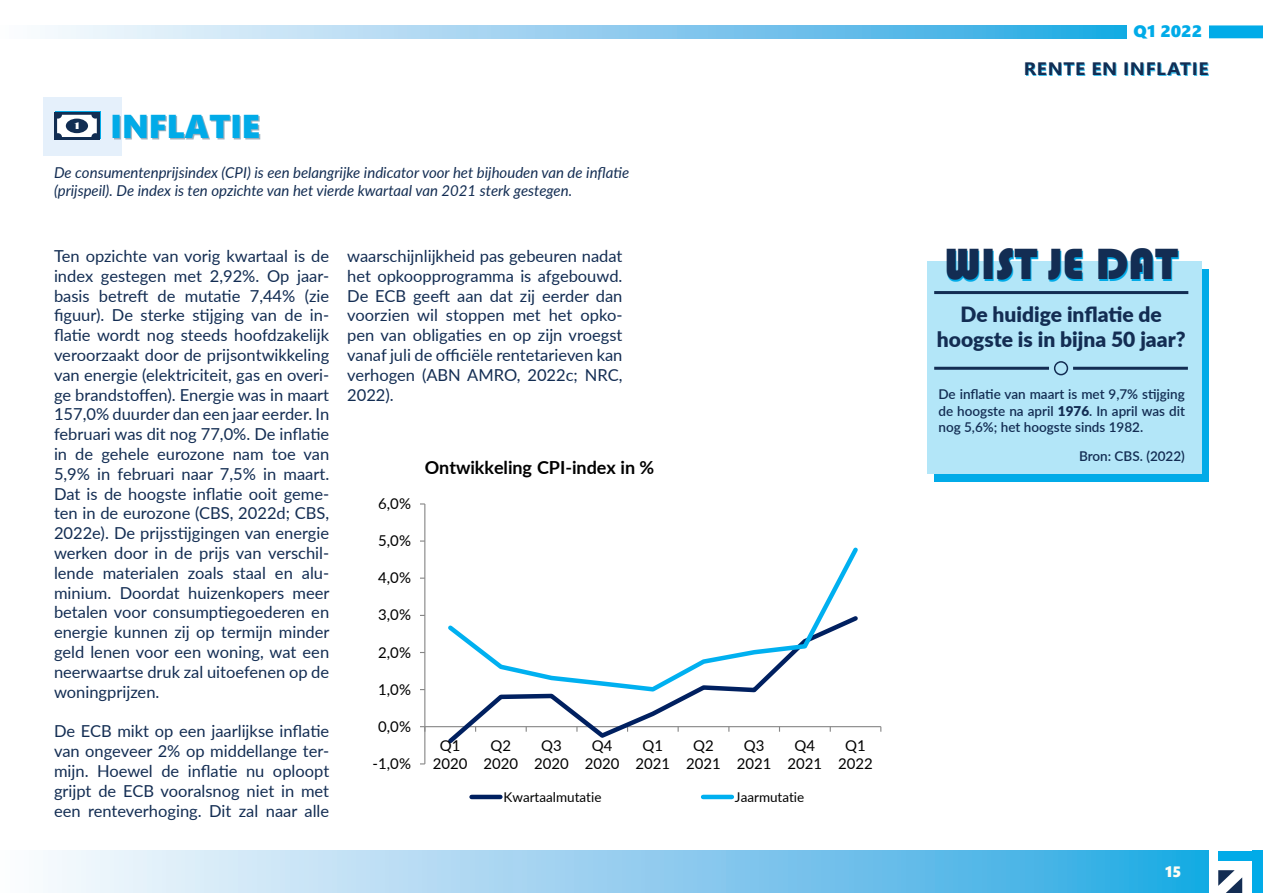
<style>
.page{position:relative;width:1263px;height:893px;background:#fff}
.page>*{position:absolute;margin:0;border:0;box-sizing:border-box;transform-origin:0 0}
.t1{font:45px "Bauhaus 93";color:#01abe8}
.t2{font:33px "Segoe UI Black";color:#01abe8}
.t3{font:900 21px/25.2px "Lato";color:#132d53;text-align:center}
.t4{font:700 18px "Lato";letter-spacing:-.005em;color:#000}
.Alineastijl_5{font:700 18px "Segoe UI";letter-spacing:.035em;color:#132d53;scale:1.06 1}
.t5{font:16.5px/19.8px "Lato";color:#132d53;text-align:justify}
.t6{font:16.5px "Segoe UI Black";color:#01abe8;scale:1.06 1}
.t7{font:italic 15px/18px "Lato";color:#132d53}
.t8{font:15px/18px "Lato";letter-spacing:.005em;color:#000;text-align:center}
.t9{font:15px "Segoe UI Black";color:#fffdf4}
.t10{font:600 13.5px/16.2px "Lato";color:#132d53;text-align:justify}
.t11{font:13.5px "Lato";color:#000}
.t12{font:9.75px "Broadway";color:#fff}
.s1{font-weight:900}
</style>
<div class="page">
<hr style="left:424px;top:504px;width:1px;height:260px;background:#868686">
<hr style="left:425px;top:726px;width:456px;height:1px;background:#868686">
<svg style="left:444px;top:694px;width:417px;height:50px"></svg>
<svg style="left:448px;top:547px;width:410px;height:147px"></svg>
<hr style="left:472px;top:795px;width:28px;height:4px;background:#002060">
<hr style="left:703px;top:795px;width:29px;height:4px;background:#00b0f0">
<div style="left:43px;top:97px;width:79px;height:58px;background:#e5f0fb"></div>
<svg style="left:48px;top:850px;width:1161px;height:43px;background:#91ceef"></svg>
<svg style="left:45px;top:25px;width:1082px;height:13px;background:#90ceef"></svg>
<div style="left:1218px;top:850px;width:45px;height:10px;background:#01abe8"></div>
<div style="left:1252px;top:850px;width:11px;height:43px;background:#01abe8"></div>
<svg style="left:1218px;top:870px;width:24px;height:23px"></svg>
<div style="left:1209px;top:25px;width:54px;height:13px;background:#01abe8;border:2px solid #01abe8"></div>
<div style="left:1026px;top:63px;width:183px;height:13px;background:#01abe8;opacity:.75"></div>
<svg style="left:55px;top:111px;width:45px;height:28px"></svg>
<div style="left:114px;top:116px;width:147px;height:23px;background:#7f96a7;opacity:.75"></div>
<svg style="left:54px;top:112px;width:45px;height:28px"></svg>
<div style="left:57px;top:115px;width:40px;height:22px;background:#fff;border-radius:4px"></div>
<div style="left:66px;top:119px;width:22px;height:14px;background:#112d52;border-radius:50%"></div>
<svg style="left:56px;top:112px;width:7px;height:7px"></svg>
<svg style="left:56px;top:132px;width:7px;height:6px"></svg>
<svg style="left:91px;top:112px;width:8px;height:7px"></svg>
<svg style="left:91px;top:132px;width:8px;height:6px"></svg>
<div style="left:934px;top:269px;width:275px;height:213px;background:#01abe8"></div>
<div style="left:927px;top:261px;width:274px;height:213px;background:#b3e6f8"></div>
<hr style="left:934px;top:367px;width:115px;height:3px;background:#132d53">
<hr style="left:1073px;top:367px;width:115px;height:3px;background:#132d53">
<hr style="left:934px;top:291px;width:254px;height:3px;background:#132d53">
<div style="left:1054px;top:361px;width:14px;height:14px;border:2px solid #132d53;border-radius:50%"></div>
<p class="t12" style="left:74px;top:120px;width:8px">1</p>
<p class="t2" style="left:111px;top:102px;width:151px">INFLATIE</p>
<p class="t7" style="left:54px;top:163px;width:577px">De consumentenprijsindex (CPI) is een belangrijke indicator voor het bijhouden van de inflatie (prijspeil). De index is ten opzichte van het vierde kwartaal van 2021 sterk gestegen.</p>
<p class="t5" style="left:54px;top:245px;width:277px">Ten opzichte van vorig kwartaal is de index gestegen met 2,92%. Op jaar&shy;basis betreft de mutatie 7,44% (zie figuur). De sterke stijging van de in&shy;flatie wordt nog steeds hoofdzakelijk veroorzaakt door de prijsontwikkeling van energie (elektriciteit, gas en overi&shy;ge brandstoffen). Energie was in maart 157,0% duurder dan een jaar eerder. In februari was dit nog 77,0%. De inflatie in de gehele eurozone nam toe van 5,9% in februari naar 7,5% in maart.<br>Dat is de hoogste inflatie ooit geme&shy;ten in de eurozone (CBS, 2022d; CBS, 2022e). De prijsstijgingen van energie werken door in de prijs van verschil&shy;lende materialen zoals staal en alu&shy;minium. Doordat huizenkopers meer betalen voor consumptiegoederen en energie kunnen zij op termijn minder geld lenen voor een woning, wat een neerwaartse druk zal uitoefenen op de woningprijzen.</p>
<p class="t5" style="left:54px;top:721px;width:277px">De ECB mikt op een jaarlijkse inflatie van ongeveer 2% op middellange ter&shy;mijn. Hoewel de inflatie nu oploopt grijpt de ECB vooralsnog niet in met een renteverhoging. Dit zal naar alle</p>
<p class="t5" style="left:347px;top:245px;width:277px">waarschijnlijkheid pas gebeuren nadat het opkoopprogramma is afgebouwd.<br>De ECB geeft aan dat zij eerder dan voorzien wil stoppen met het opko&shy;pen van obligaties en op zijn vroegst vanaf juli de officiële rentetarieven kan verhogen (ABN AMRO, 2022c; NRC, 2022).</p>
<p class="t8" style="left:378px;top:494px;width:34px">6,0%</p>
<p class="t8" style="left:378px;top:531px;width:34px">5,0%</p>
<p class="t8" style="left:378px;top:568px;width:34px">4,0%</p>
<p class="t8" style="left:378px;top:605px;width:34px">3,0%</p>
<p class="t8" style="left:378px;top:642px;width:34px">2,0%</p>
<p class="t8" style="left:378px;top:679px;width:34px">1,0%</p>
<p class="t8" style="left:378px;top:717px;width:34px">0,0%</p>
<p class="t8" style="left:373px;top:754px;width:40px">-1,0%</p>
<p class="t4" style="left:425px;top:455px;width:231px">Ontwikkeling CPI-index in %</p>
<p class="t8" style="left:433px;top:736px;width:36px">Q1<br>2020</p>
<p class="t8" style="left:483px;top:736px;width:36px">Q2<br>2020</p>
<p class="t8" style="left:534px;top:736px;width:36px">Q3<br>2020</p>
<p class="t8" style="left:585px;top:736px;width:36px">Q4<br>2020</p>
<p class="t8" style="left:635px;top:736px;width:36px">Q1<br>2021</p>
<p class="t8" style="left:686px;top:736px;width:36px">Q2<br>2021</p>
<p class="t8" style="left:737px;top:736px;width:36px">Q3<br>2021</p>
<p class="t8" style="left:787px;top:736px;width:36px">Q4<br>2021</p>
<p class="t8" style="left:838px;top:736px;width:36px">Q1<br>2022</p>
<p class="t11" style="left:503px;top:787px;width:100px">Kwartaalmutatie</p>
<p class="t11" style="left:735px;top:787px;width:71px">Jaarmutatie</p>
<p class="t6" style="left:1133px;top:19px;width:66px">Q1 2022</p>
<p class="Alineastijl_5" style="left:1024px;top:52px;width:176px">RENTE EN INFLATIE</p>
<p class="t1" style="left:945px;top:241px;width:235px">WIST JE DAT</p>
<p class="t3" style="left:937px;top:301px;width:250px">De huidige inflatie de hoogste is in bijna 50 jaar?</p>
<p class="t10" style="left:938px;top:386px;width:248px">De inflatie van maart is met 9,7% stijging de hoogste na april <span class="s1">1976</span>. In april was dit nog 5,6%; het hoogste sinds 1982.</p>
<p class="t10" style="left:1079px;top:447px;width:107px">Bron: CBS. (2022)</p>
<p class="t9" style="left:1165px;top:861px;width:18px">15</p>
</div>
